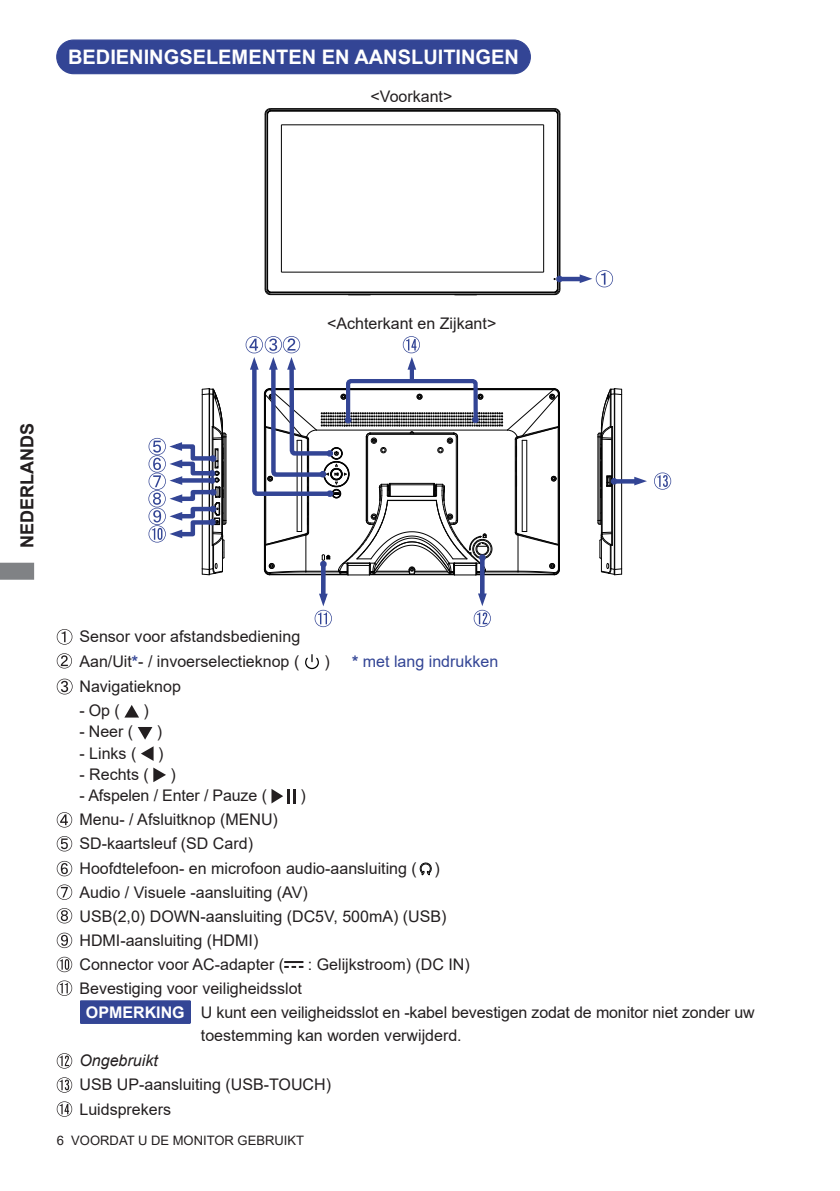
<style>
.page{position:relative;width:840px;height:1191px;background:#fff}
.page>*{position:absolute;margin:0;border:0;box-sizing:border-box;transform-origin:0 0}
.t1{font:700 20px "Arial";color:#fff}
.t2{font:700 18px "Arial";color:#231f20}
.t3{font:16px/24px "Arial";color:#231f20}
.t4{font:16px "Arial";color:#334595}
.t5{font:italic 16px "Arial";color:#231f20}
.t6{font:700 16px "Arial";color:#fff}
.t7{font:13px "Arial";color:#231f20}
.s1{font-weight:700;color:#334595}
.s2{font-weight:700}
</style>
<div class="page">
<svg style="left:0;top:562px;width:34px;height:18px"></svg>
<hr style="left:611px;top:427px;width:1px;height:117px;background:#030303">
<hr style="left:601px;top:439px;width:1px;height:93px;background:#030303">
<hr style="left:600px;top:439px;width:1px;height:93px;background:#030303">
<hr style="left:613px;top:394px;width:1px;height:175px;background:#030303">
<hr style="left:614px;top:394px;width:1px;height:175px;background:#030303">
<hr style="left:621px;top:394px;width:1px;height:175px;background:#030303">
<svg style="left:599px;top:532px;width:23px;height:43px"></svg>
<hr style="left:598px;top:437px;width:1px;height:83px;background:#030303">
<hr style="left:597px;top:437px;width:1px;height:83px;background:#030303">
<svg style="left:597px;top:512px;width:4px;height:13px"></svg>
<svg style="left:148px;top:388px;width:78px;height:187px"></svg>
<svg style="left:597px;top:388px;width:73px;height:110px"></svg>
<div style="left:610px;top:478px;width:7px;height:6px;border:4px solid #334595;border-radius:50%"></div>
<svg style="left:245px;top:336px;width:315px;height:291px"></svg>
<hr style="left:556px;top:115px;width:1px;height:173px;background:#030303">
<hr style="left:281px;top:125px;width:1px;height:147px;background:#030303">
<hr style="left:543px;top:125px;width:1px;height:147px;background:#030303">
<hr style="left:281px;top:124px;width:262px;height:1px;background:#030303">
<hr style="left:281px;top:272px;width:262px;height:1px;background:#030303">
<hr style="left:265px;top:114px;width:1px;height:175px;background:#030303">
<hr style="left:264px;top:114px;width:1px;height:175px;background:#030303">
<hr style="left:558px;top:114px;width:1px;height:175px;background:#030303">
<hr style="left:559px;top:114px;width:1px;height:175px;background:#030303">
<hr style="left:271px;top:109px;width:282px;height:1px;background:#030303">
<hr style="left:270px;top:108px;width:284px;height:1px;background:#030303">
<hr style="left:270px;top:294px;width:284px;height:1px;background:#030303">
<hr style="left:271px;top:110px;width:283px;height:1px;background:#030303">
<hr style="left:266px;top:114px;width:1px;height:175px;background:#030303">
<hr style="left:271px;top:111px;width:283px;height:1px;background:#030303">
<hr style="left:267px;top:114px;width:1px;height:175px;background:#030303">
<hr style="left:271px;top:292px;width:283px;height:1px;background:#030303">
<hr style="left:557px;top:114px;width:1px;height:175px;background:#030303">
<svg style="left:553px;top:108px;width:7px;height:7px"></svg>
<svg style="left:264px;top:288px;width:7px;height:7px"></svg>
<svg style="left:264px;top:108px;width:7px;height:7px"></svg>
<svg style="left:453px;top:294px;width:24px;height:2px"></svg>
<svg style="left:347px;top:294px;width:24px;height:2px"></svg>
<svg style="left:553px;top:270px;width:59px;height:25px"></svg>
<svg style="left:57px;top:629px;width:15px;height:15px"></svg>
<svg style="left:57px;top:653px;width:15px;height:15px"></svg>
<svg style="left:305px;top:654px;width:14px;height:16px"></svg>
<svg style="left:57px;top:678px;width:15px;height:16px"></svg>
<svg style="left:124px;top:705px;width:15px;height:12px"></svg>
<svg style="left:138px;top:727px;width:14px;height:12px"></svg>
<svg style="left:141px;top:746px;width:12px;height:15px"></svg>
<svg style="left:153px;top:767px;width:13px;height:15px"></svg>
<hr style="left:286px;top:789px;width:3px;height:14px;background:#231f20">
<hr style="left:293px;top:789px;width:3px;height:14px;background:#231f20">
<svg style="left:271px;top:789px;width:12px;height:14px"></svg>
<svg style="left:57px;top:812px;width:15px;height:15px"></svg>
<svg style="left:57px;top:836px;width:15px;height:15px"></svg>
<svg style="left:57px;top:861px;width:15px;height:15px"></svg>
<svg style="left:419px;top:862px;width:13px;height:14px"></svg>
<svg style="left:57px;top:884px;width:15px;height:16px"></svg>
<svg style="left:57px;top:908px;width:15px;height:15px"></svg>
<svg style="left:57px;top:932px;width:15px;height:16px"></svg>
<svg style="left:57px;top:956px;width:15px;height:16px"></svg>
<svg style="left:284px;top:961px;width:19px;height:7px"></svg>
<svg style="left:57px;top:980px;width:15px;height:16px"></svg>
<svg style="left:57px;top:1053px;width:15px;height:15px"></svg>
<svg style="left:57px;top:1077px;width:15px;height:15px"></svg>
<svg style="left:57px;top:1101px;width:15px;height:15px"></svg>
<div style="left:57px;top:40px;width:473px;height:34px;background:#334595;border-radius:17px"></div>
<div style="left:56px;top:39px;width:474px;height:35px;border:1px solid #334595;border-radius:17px"></div>
<div style="left:80px;top:1001px;width:110px;height:22px;background:#334595"></div>
<hr style="left:80px;top:1022px;width:110px;height:2px;background:#334595">
<hr style="left:80px;top:1000px;width:110px;height:2px;background:#334595">
<p class="t1" style="left:68px;top:43px;width:452px">BEDIENINGSELEMENTEN EN AANSLUITINGEN</p>
<p class="t3" style="left:370px;top:84px;width:83px">&lt;Voorkant&gt;</p>
<p class="t3" style="left:327px;top:312px;width:170px">&lt;Achterkant en Zijkant&gt;</p>
<p class="t2" style="left:14px;top:548px;width:126px;rotate:-90deg">NEDERLANDS</p>
<p class="t3" style="left:79px;top:624px;width:222px">Sensor voor afstandsbediening<br>Aan/Uit<span class="s1">*</span>- / invoerselectieknop (</p>
<p class="t3" style="left:79px;top:674px;width:103px">Navigatieknop -Op(</p>
<p class="t3" style="left:143px;top:698px;width:7px">)</p>
<p class="t3" style="left:324px;top:649px;width:7px">)</p>
<p class="t4" style="left:352px;top:650px;width:147px"><span class="s2">*</span> met lang indrukken</p>
<p class="t3" style="left:79px;top:719px;width:55px">- Neer (</p>
<p class="t3" style="left:157px;top:719px;width:7px">)</p>
<p class="t3" style="left:79px;top:741px;width:58px">- Links (</p>
<p class="t3" style="left:158px;top:741px;width:7px">)</p>
<p class="t3" style="left:79px;top:762px;width:71px">- Rechts (</p>
<p class="t3" style="left:170px;top:762px;width:7px">)</p>
<p class="t3" style="left:79px;top:783px;width:189px">- Afspelen / Enter / Pauze (</p>
<p class="t3" style="left:300px;top:783px;width:7px">)</p>
<p class="t3" style="left:79px;top:807px;width:368px">Menu- / Afsluitknop (MENU)<br>SD-kaartsleuf (SD Card)<br>Hoofdtelefoon- en microfoon audio-aansluiting ( )<br>Audio / Visuele -aansluiting (AV)<br>USB(2,0) DOWN-aansluiting (DC5V, 500mA) (USB)<br>HDMI-aansluiting (HDMI)<br>Connector voor AC-adapter (</p>
<p class="t3" style="left:308px;top:952px;width:163px">: Gelijkstroom) (DC IN)</p>
<p class="t3" style="left:201px;top:976px;width:555px;line-height:23.4px;text-indent:-121px">Bevestiging voor veiligheidsslot<br>U kunt een veiligheidsslot en -kabel bevestigen zodat de monitor niet zonder uw toestemming kan worden verwijderd.</p>
<p class="t5" style="left:79px;top:1050px;width:80px">Ongebruikt</p>
<p class="t3" style="left:79px;top:1072px;width:253px">USB UP-aansluiting (USB-TOUCH)<br>Luidsprekers</p>
<p class="t6" style="left:86px;top:1001px;width:100px">OPMERKING</p>
<p class="t7" style="left:57px;top:1131px;width:249px">6 VOORDAT U DE MONITOR GEBRUIKT</p>
</div>
